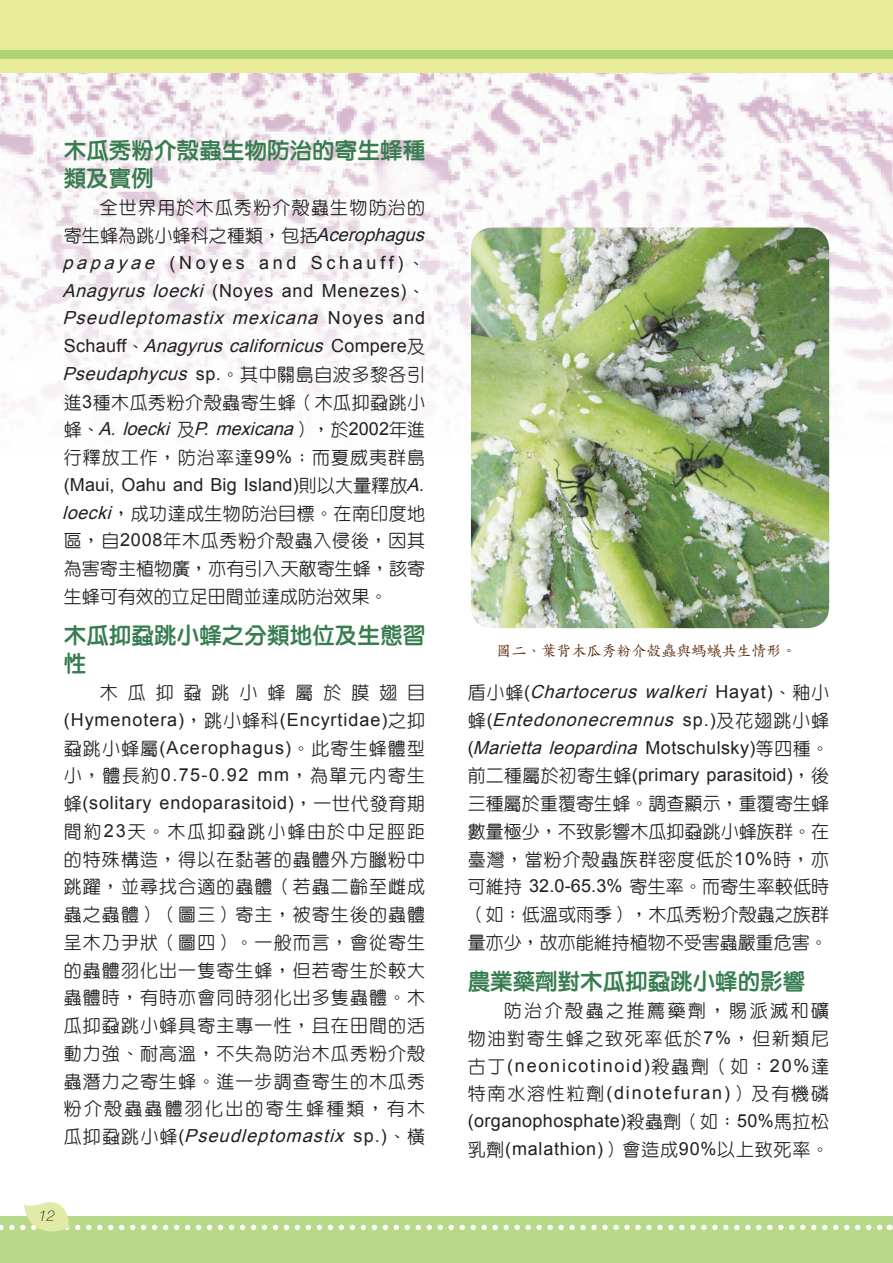
<style>
.page{position:relative;width:893px;height:1263px;background:#fff}
.page>*{position:absolute;margin:0;border:0;box-sizing:border-box;transform-origin:0 0}
.t1{font:22.5px/27.8px "DF Li Yuan W7 WINP BF";letter-spacing:.005em;color:#377d50}
.t2{font:500 18px/27.8px "Yen Round";letter-spacing:.055em;color:#231f20;text-align:justify}
.t3{font:italic 18px/27.8px "Arial";color:#231f20;text-align:justify}
.t4{font:18px/27.8px "Arial";letter-spacing:.045em;color:#231f20}
.t5{font:500 18px/27.8px "Yen Round";letter-spacing:.09em;color:#231f20;text-align:right}
.t6{font:18px "Arial";letter-spacing:.01em;color:#231f20}
.t7{font:500 18px "Yen Round";letter-spacing:.08em;color:#231f20}
.t8{font:500 18px "Yen Round";letter-spacing:.03em;color:#231f20}
.t9{font:500 18px "Yen Round";letter-spacing:.555em;color:#231f20}
.t10{font:15px "DF Kai Shu W5 WINP BF";color:#542300}
.t11{font:italic 100 15px "Helvetica Neue LT Std";color:#231f20}
.s1{font-family:"Arial";font-weight:400;font-style:italic}
.s2{font-style:normal}
.s3{font-family:"Yen Round";font-weight:500;font-style:normal}
.s4{font-family:"Arial";font-weight:400}
.s5{font-family:"Yen Round";font-weight:500}
.s6{font-style:italic}
</style>
<div class="page">
<img style="left:0;top:72px;width:893px;height:383px">
<img style="left:471px;top:227px;width:358px;height:401px">
<div style="left:0;top:1216px;width:893px;height:47px;background:#b8d989"></div>
<div style="left:0;top:0;width:893px;height:72px;background:#e8ec99"></div>
<div style="left:0;top:50px;width:893px;height:8px;background:#aed475"></div>
<svg style="left:0;top:1202px;width:893px;height:30px"></svg>
<p class="t1" style="left:64px;top:137px;width:363px">木瓜秀粉介殼蟲生物防治的寄生蜂種類及實例</p>
<p class="t2" style="left:64px;top:194px;width:368px;text-align:right">全世界用於木瓜秀粉介殼蟲生物防治的<br>寄生蜂為跳小蜂科之種類，包括<span class="s1">Acerophagus</span></p>
<p class="t3" style="left:62px;top:249px;width:364px">papayae <span class="s2">(Noyes and Schauff)</span><span class="s3">、</span>Anagyrus loecki <span class="s2">(Noyes and Menezes)</span><span class="s3">、</span>Pseudleptomastix mexicana <span class="s2">N o y e s a n d S c h a u ff</span> <span class="s3">、</span> Anagyrus californicus <span class="s2">C o m p e r e</span> <span class="s3">及</span>Pseudaphycus <span class="s2">sp.</span><span class="s3">。其中關島自波多黎各引</span></p>
<p class="t8" style="left:64px;top:393px;width:363px">進<span class="s4">3</span>種木瓜秀粉介殼蟲寄生蜂（木瓜抑蝨跳小</p>
<p class="t3" style="left:64px;top:415px;width:363px"><span class="s3">蜂、</span> A.loecki <span class="s3">及</span> P.mexicana<span class="s3">），於</span> <span class="s2">2 0 0 2</span> <span class="s3">年進</span></p>
<p class="t2" style="left:64px;top:444px;width:363px">行釋放工作，防治率達<span class="s4">99%</span>；而夏威夷群島</p>
<p class="t6" style="left:64px;top:473px;width:368px">(Maui, Oahu and Big Island)<span class="s5">則以大量釋放</span><span class="s6">A.</span></p>
<p class="t2" style="left:62px;top:499px;width:364px"><span class="s1">loecki</span>，成功達成生物防治目標。在南印度地區，自<span class="s4">2008</span>年木瓜秀粉介殼蟲入侵後，因其為害寄主植物廣，亦有引入天敵寄生蜂，該寄生蜂可有效的立足田間並達成防治效果。</p>
<p class="t1" style="left:64px;top:621px;width:363px">木瓜抑蝨跳小蜂之分類地位及生態習性</p>
<p class="t9" style="left:100px;top:684px;width:327px">木瓜抑蝨跳小蜂屬於膜翅目</p>
<p class="t4" style="left:64px;top:706px;width:363px">(Hymenotera)<span class="s5">，跳小蜂科</span>(Encyrtidae)<span class="s5">之抑蝨跳小蜂屬</span>(Acerophagus)<span class="s5">。此寄生蜂體型</span></p>
<p class="t7" style="left:64px;top:767px;width:363px">小，體長約<span class="s4">0.75-0.92 mm</span>，為單元內寄生</p>
<p class="t4" style="left:64px;top:789px;width:363px"><span class="s5">蜂</span>(solitary endoparasitoid)<span class="s5">，一世代發育期</span></p>
<p class="t2" style="left:64px;top:817px;width:363px">間約<span class="s4">23</span>天。木瓜抑蝨跳小蜂由於中足脛距的特殊構造，得以在黏著的蟲體外方臘粉中跳躍，並尋找合適的蟲體（若蟲二齡至雌成蟲之蟲體）（圖三）寄主，被寄生後的蟲體呈木乃尹狀（圖四）。一般而言，會從寄生的蟲體羽化出一隻寄生蜂，但若寄生於較大蟲體時，有時亦會同時羽化出多隻蟲體。木瓜抑蝨跳小蜂具寄主專一性，且在田間的活動力強、耐高溫，不失為防治木瓜秀粉介殼蟲潛力之寄生蜂。進一步調查寄生的木瓜秀粉介殼蟲蟲體羽化出的寄生蜂種類，有木</p>
<p class="t3" style="left:64px;top:1122px;width:363px"><span class="s3">瓜抑蝨跳小蜂</span> <span class="s2">(</span> Pseudleptomastix <span class="s2">s p . )</span> <span class="s3">、橫</span></p>
<p class="t11" style="left:38px;top:1207px;width:18px">12</p>
<p class="t10" style="left:496px;top:643px;width:301px">圖二、葉背木瓜秀粉介殼蟲與螞蟻共生情形。</p>
<p class="t3" style="left:468px;top:678px;width:363px"><span class="s3">盾小蜂</span> <span class="s2">(</span> Chartocerus walkeri <span class="s2">H a y a t )</span> <span class="s3">、釉小蜂</span> <span class="s2">(</span> Entedononecremnus <span class="s2">s p . )</span> <span class="s3">及花翅跳小蜂</span><span class="s2">(</span>Marietta leopardina <span class="s2">M o t s c h u l s ky )</span> <span class="s3">等四種。前二種屬於初寄生蜂</span><span class="s2">(primary parasitoid)</span><span class="s3">，後</span></p>
<p class="t2" style="left:468px;top:790px;width:363px">三種屬於重覆寄生蜂。調查顯示，重覆寄生蜂數量極少，不致影響木瓜抑蝨跳小蜂族群。在臺灣，當粉介殼蟲族群密度低於<span class="s4">10%</span>時，亦可維持 <span class="s4">32.0-65.3%</span> 寄生率。而寄生率較低時（如：低溫或雨季），木瓜秀粉介殼蟲之族群量亦少，故亦能維持植物不受害蟲嚴重危害。</p>
<p class="t1" style="left:468px;top:967px;width:339px">農業藥劑對木瓜抑蝨跳小蜂的影響</p>
<p class="t5" style="left:468px;top:997px;width:363px">防治介殼蟲之推薦藥劑，賜派滅和礦<br>物油對寄生蜂之致死率低於<span class="s4">7%</span>，但新類尼</p>
<p class="t4" style="left:468px;top:1051px;width:363px;text-align:justify"><span class="s5">古丁</span>(neonicotinoid)<span class="s5">殺蟲劑（如：</span>20%<span class="s5">達特南水溶性粒劑</span>(dinotefuran)<span class="s5">）及有機磷</span>(organophosphate)<span class="s5">殺蟲劑（如：</span>50%<span class="s5">馬拉松乳劑</span>(malathion)<span class="s5">）會造成</span>90%<span class="s5">以上致死率。</span></p>
</div>
